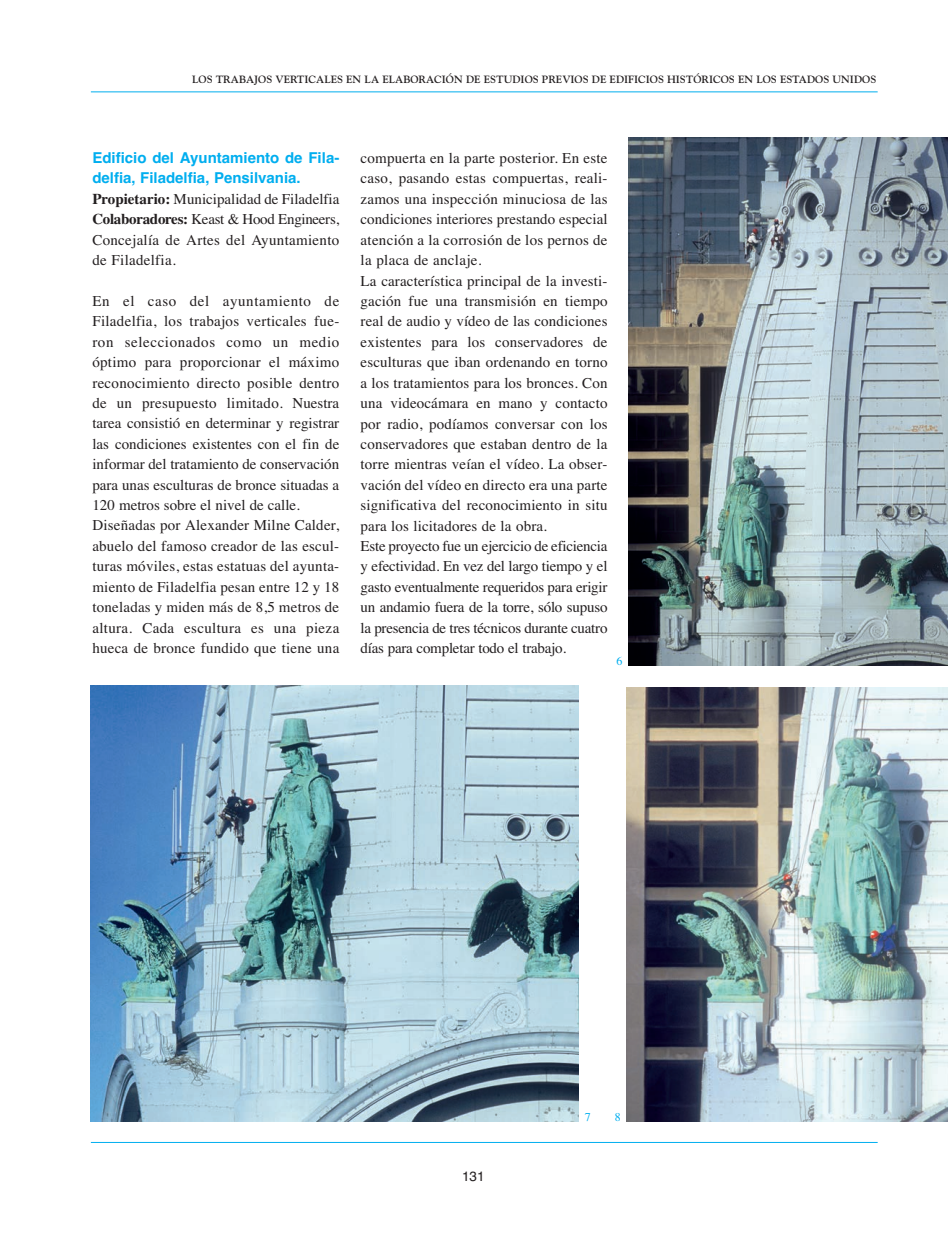
<style>
.page{position:relative;width:948px;height:1244px;background:#fff}
.page>*{position:absolute;margin:0;border:0;box-sizing:border-box;transform-origin:0 0}
.t1{font:15px/20.4px "Times";letter-spacing:.01em;color:#231f20}
.t2{font:700 15px/20.4px "Helvetica";color:#00aeef}
.t3{font:13.5px "Helvetica";color:#231f20}
.t4{font:12px "Times";color:#00aeef}
.t5{font:700 10.5px "Goudy";color:#231f20}
.s1{font-weight:700}
</style>
<div class="page">
<img style="left:628px;top:137px;width:320px;height:528px">
<hr style="left:91px;top:92px;width:786px;height:1px;background:#00aeef">
<hr style="left:91px;top:1142px;width:786px;height:1px;background:#00aeef">
<img style="left:90px;top:685px;width:489px;height:436px">
<img style="left:627px;top:687px;width:321px;height:434px">
<p class="t5" style="left:192px;top:75px;width:685px">LOS TRABAJOS VERTICALES EN LA ELABORACIÓN DE ESTUDIOS PREVIOS DE EDIFICIOS HISTÓRICOS EN LOS ESTADOS UNIDOS</p>
<p class="t2" style="left:92px;top:149px;width:248px">Edificio del Ayuntamiento de Fila&shy;delfia, Filadelfia, Pensilvania.</p>
<p class="t1" style="left:92px;top:190px;width:248px;text-align:justify"><span class="s1">Propietario:</span> Municipalidad de Filadelfia <span class="s1">Colaboradores:</span> Keast &amp; Hood Engineers, Concejalía de Artes del Ayuntamiento de Filadelfia.</p>
<p class="t1" style="left:92px;top:292px;width:248px">En el caso del ayuntamiento de Filadelfia, los trabajos verticales fue&shy;ron seleccionados como un medio óptimo para proporcionar el máximo reconocimiento directo posible dentro de un presupuesto limitado. Nuestra tarea consistió en determinar y registrar las condiciones existentes con el fin de informar del tratamiento de conservación para unas esculturas de bronce situadas a 120 metros sobre el nivel de calle.<br>Diseñadas por Alexander Milne Calder, abuelo del famoso creador de las escul&shy;turas móviles, estas estatuas del ayunta&shy;miento de Filadelfia pesan entre 12 y 18 toneladas y miden más de 8,5 metros de altura. Cada escultura es una pieza hueca de bronce fundido que tiene una</p>
<p class="t1" style="left:360px;top:149px;width:248px">compuerta en la parte posterior. En este caso, pasando estas compuertas, reali&shy;zamos una inspección minuciosa de las condiciones interiores prestando especial atención a la corrosión de los pernos de la placa de anclaje.<br>La característica principal de la investi&shy;gación fue una transmisión en tiempo real de audio y vídeo de las condiciones existentes para los conservadores de esculturas que iban ordenando en torno a los tratamientos para los bronces. Con una videocámara en mano y contacto por radio, podíamos conversar con los conservadores que estaban dentro de la torre mientras veían el vídeo. La obser&shy;vación del vídeo en directo era una parte significativa del reconocimiento in situ para los licitadores de la obra.<br>Este proyecto fue un ejercicio de eficiencia y efectividad. En vez del largo tiempo y el gasto eventualmente requeridos para erigir un andamio fuera de la torre, sólo supuso la presencia de tres técnicos durante cuatro días para completar todo el trabajo.</p>
<p class="t4" style="left:616px;top:657px;width:7px">6</p>
<p class="t3" style="left:462px;top:1171px;width:24px">131</p>
<p class="t4" style="left:585px;top:1112px;width:7px">7</p>
<p class="t4" style="left:615px;top:1112px;width:7px">8</p>
</div>
